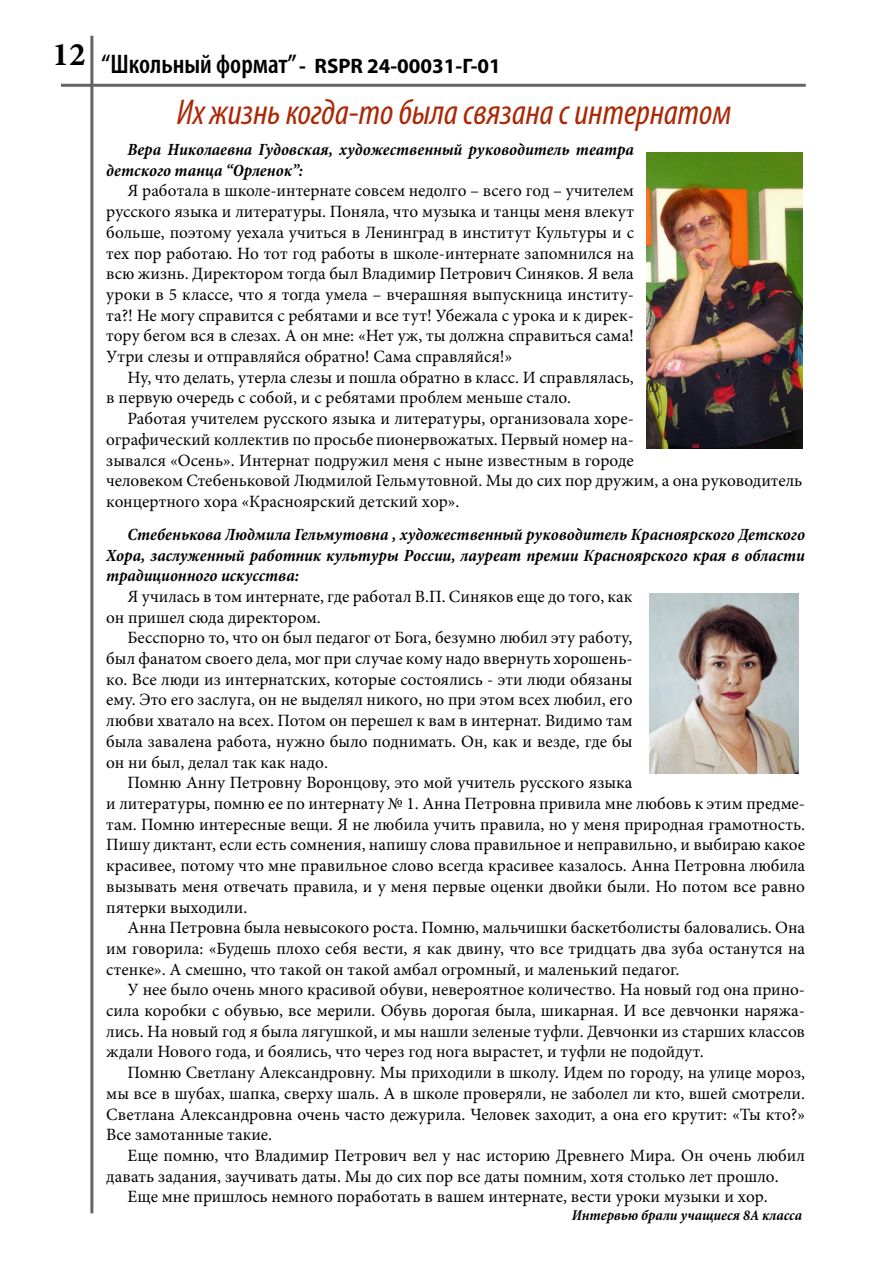
<style>
.page{position:relative;width:893px;height:1263px;background:#fff}
.page>*{position:absolute;margin:0;border:0;box-sizing:border-box;transform-origin:0 0}
.t1{font:italic condensed 36px "Myriad Pro";color:#aa2805}
.t2{font:700 21px "Myriad Pro";color:#000}
.t3{font:17.25px/20.7px "Minion Pro";color:#000;text-align:justify}
.t4{font:italic 700 condensed 17.25px/20.7px "Minion Pro";color:#000}
.t5{font:italic 700 condensed 15px "Minion Pro";color:#000}
.s1{font-weight:600;font-stretch:condensed;font-size:27px}
</style>
<div class="page">
<hr style="left:90px;top:36px;width:3px;height:1177px;background:#646464">
<hr style="left:61px;top:84px;width:745px;height:3px;background:#646464">
<img style="left:647px;top:152px;width:156px;height:297px">
<img style="left:649px;top:593px;width:150px;height:180px">
<p class="t2" style="left:53px;top:52px;width:450px"><sup>12</sup> <span class="s1">“Школьный формат”</span> - RSPR 24-00031-Г-01</p>
<h1 class="t1" style="left:177px;top:90px;width:557px">Их жизнь когда-то была связана с интернатом</h1>
<p class="t4" style="left:106px;top:139px;width:529px;text-indent:21px">Вера Николаевна Гудовская, художественный руководитель театра детского танца “Орленок”:</p>
<p class="t3" style="left:106px;top:181px;width:529px;text-indent:21px">Я работала в школе-интернате совсем недолго – всего год – учителем русского языка и литературы. Поняла, что музыка и танцы меня влекут больше, поэтому уехала учиться в Ленинград в институт Культуры и с тех пор работаю. Но тот год работы в школе-интернате запомнился на всю жизнь. Директором тогда был Владимир Петрович Синяков. Я вела уроки в 5 классе, что я тогда умела – вчерашняя выпускница институ&shy;та?! Не могу справится с ребятами и все тут! Убежала с урока и к дирек&shy;тору бегом вся в слезах. А он мне: «Нет уж, ты должна справиться сама!<br>Утри слезы и отправляйся обратно! Сама справляйся!»</p>
<p class="t3" style="left:106px;top:367px;width:529px;text-indent:21px">Ну, что делать, утерла слезы и пошла обратно в класс. И справлялась, в первую очередь с собой, и с ребятами проблем меньше стало.</p>
<p class="t3" style="left:106px;top:408px;width:697px;text-align:left;text-indent:21px">Работая учителем русского языка и литературы, организовала хоре-<br>ографический коллектив по просьбе пионервожатых. Первый номер на-<br>зывался «Осень». Интернат подружил меня с ныне известным в городе<br>человеком Стебеньковой Людмилой Гельмутовной. Мы до сих пор дружим, а она руководитель концертного хора «Красноярский детский хор».</p>
<p class="t4" style="left:106px;top:524px;width:700px;text-align:justify;text-indent:21px">Стебенькова Людмила Гельмутовна , художественный руководитель Красноярского Детского Хора, заслуженный работник культуры России, лауреат премии Красноярского края в области традиционного искусства:</p>
<p class="t3" style="left:106px;top:586px;width:528px;text-indent:21px">Я училась в том интернате, где работал В.П. Синяков еще до того, как он пришел сюда директором.</p>
<p class="t3" style="left:106px;top:628px;width:528px;text-indent:21px">Бесспорно то, что он был педагог от Бога, безумно любил эту работу, был фанатом своего дела, мог при случае кому надо ввернуть хорошень&shy;ко. Все люди из интернатских, которые состоялись - эти люди обязаны ему. Это его заслуга, он не выделял никого, но при этом всех любил, его любви хватало на всех. Потом он перешел к вам в интернат. Видимо там была завалена работа, нужно было поднимать. Он, как и везде, где бы он ни был, делал так как надо.</p>
<p class="t3" style="left:106px;top:772px;width:700px;text-align:left;text-indent:21px">Помню Анну Петровну Воронцову, это мой учитель русского языка<br>и литературы, помню ее по интернату № 1. Анна Петровна привила мне любовь к этим предме&shy;там. Помню интересные вещи. Я не любила учить правила, но у меня природная грамотность.<br>Пишу диктант, если есть сомнения, напишу слова правильное и неправильно, и выбираю какое красивее, потому что мне правильное слово всегда красивее казалось. Анна Петровна любила вызывать меня отвечать правила, и у меня первые оценки двойки были. Но потом все равно пятерки выходили.</p>
<p class="t3" style="left:106px;top:917px;width:700px;text-indent:21px">Анна Петровна была невысокого роста. Помню, мальчишки баскетболисты баловались. Она им говорила: «Будешь плохо себя вести, я как двину, что все тридцать два зуба останутся на стенке». А смешно, что такой он такой амбал огромный, и маленький педагог.</p>
<p class="t3" style="left:106px;top:979px;width:700px;text-indent:21px">У нее было очень много красивой обуви, невероятное количество. На новый год она прино&shy;сила коробки с обувью, все мерили. Обувь дорогая была, шикарная. И все девчонки наряжа&shy;лись. На новый год я была лягушкой, и мы нашли зеленые туфли. Девчонки из старших классов ждали Нового года, и боялись, что через год нога вырастет, и туфли не подойдут.</p>
<p class="t3" style="left:106px;top:1062px;width:700px;text-indent:21px">Помню Светлану Александровну. Мы приходили в школу. Идем по городу, на улице мороз, мы все в шубах, шапка, сверху шаль. А в школе проверяли, не заболел ли кто, вшей смотрели.<br>Светлана Александровна очень часто дежурила. Человек заходит, а она его крутит: «Ты кто?» Все замотанные такие.</p>
<p class="t3" style="left:128px;top:1145px;width:679px">Еще помню, что Владимир Петрович вел у нас историю Древнего Мира. Он очень любил</p>
<p class="t3" style="left:106px;top:1166px;width:674px">давать задания, заучивать даты. Мы до сих пор все даты помним, хотя столько лет прошло.</p>
<p class="t3" style="left:128px;top:1186px;width:642px">Еще мне пришлось немного поработать в вашем интернате, вести уроки музыки и хор.</p>
<p class="t5" style="left:572px;top:1205px;width:232px">Интервью брали учащиеся 8А класса</p>
</div>
